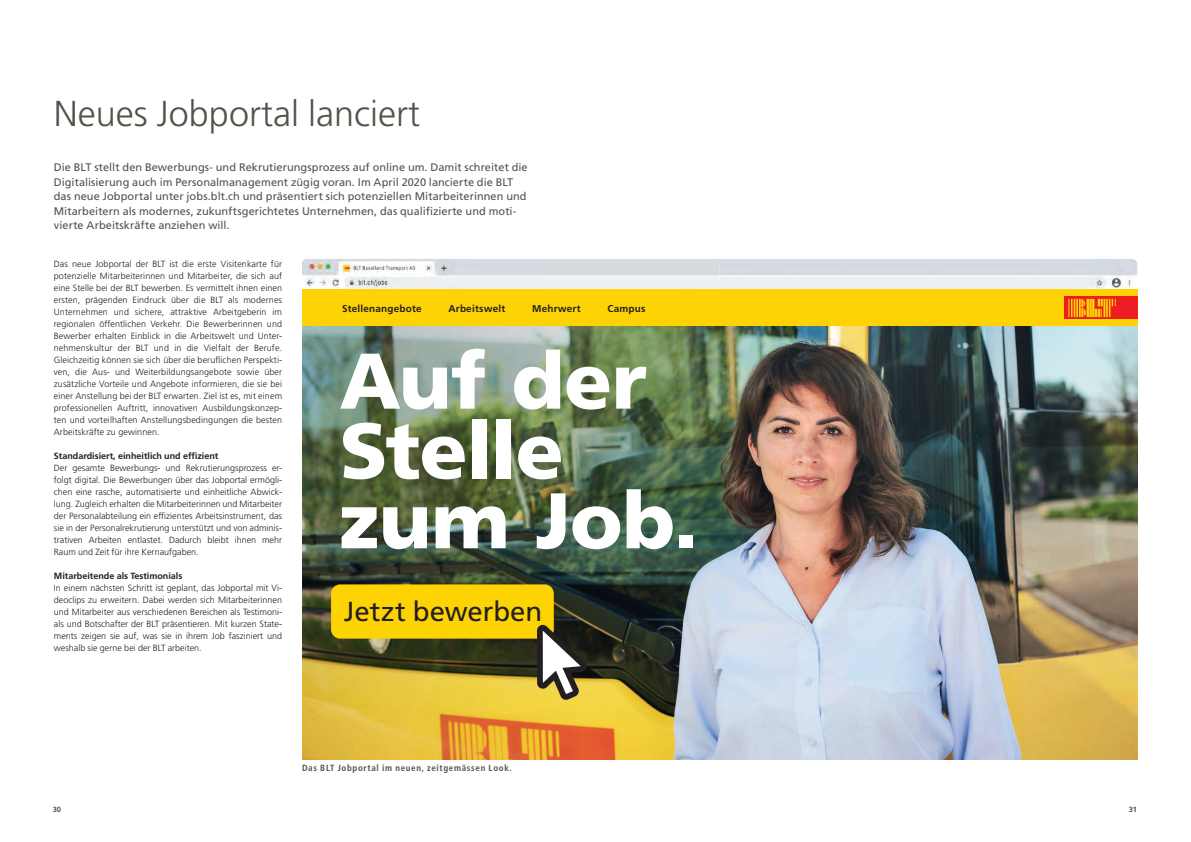
<style>
.page{position:relative;width:1191px;height:842px;background:#fff}
.page>*{position:absolute;margin:0;border:0;box-sizing:border-box;transform-origin:0 0}
.t1{font:900 78.7px "Frutiger LT Std";letter-spacing:-.01em;color:#fff}
._01_Titel_36_40{font:300 36px "Frutiger LT Std";color:#535249}
.t2{font:27.5px "Frutiger LT Std";color:#231f20}
._02_Einleitung_11_15{font:11px/14.5px "Frutiger LT Std";letter-spacing:.005em;color:#535249}
.t3{font:700 9.9px "Frutiger LT Std";letter-spacing:.02em;color:#231f20}
._03_FT_9_12{font:300 9px/12px "Frutiger LT Std";color:#231f20;text-align:justify}
._03_FT___UT{font:700 9px "Frutiger LT Std";color:#231f20}
.Bildlegende{font:700 condensed 9px "Frutiger LT Std";letter-spacing:.075em;color:#535249}
.t4{font:700 7.5px "Frutiger LT Std";color:#535249}
</style>
<div class="page">
<img style="left:302px;top:259px;width:417px;height:31px">
<img style="left:719px;top:259px;width:418px;height:31px">
<div style="left:302px;top:290px;width:835px;height:37px;background:#fed304"></div>
<div style="left:1064px;top:297px;width:73px;height:22px;background:#ee1d23"></div>
<svg style="left:1068px;top:299px;width:47px;height:18px"></svg>
<img style="left:302px;top:327px;width:835px;height:432px">
<div style="left:331px;top:584px;width:223px;height:55px;background:#fed304;border-radius:9px"></div>
<svg style="left:537px;top:625px;width:50px;height:76px"></svg>
<p class="_01_Titel_36_40" style="left:54px;top:93px;width:368px">Neues Jobportal lanciert</p>
<p class="_02_Einleitung_11_15" style="left:54px;top:160px;width:475px">Die BLT stellt den Bewerbungs- und Rekrutierungsprozess auf online um. Damit schreitet die Digitalisierung auch im Personalmanagement zügig voran. Im April 2020 lancierte die BLT das neue Jobportal unter jobs.blt.ch und präsentiert sich potenziellen Mitarbeiterinnen und Mitarbeitern als modernes, zukunftsgerichtetes Unternehmen, das qualifizierte und moti&shy;vierte Arbeitskräfte anziehen will.</p>
<p class="_03_FT_9_12" style="left:54px;top:258px;width:230px">Das neue Jobportal der BLT ist die erste Visitenkarte für potenzielle Mitarbeiterinnen und Mitarbeiter, die sich auf eine Stelle bei der BLT bewerben. Es vermittelt ihnen einen ersten, prägenden Eindruck über die BLT als modernes Unternehmen und sichere, attraktive Arbeitgeberin im regionalen öffentlichen Verkehr. Die Bewerberinnen und Bewerber erhalten Einblick in die Arbeitswelt und Unter&shy;nehmenskultur der BLT und in die Vielfalt der Berufe.<br>Gleichzeitig können sie sich über die beruflichen Perspekti&shy;ven, die Aus- und Weiterbildungsangebote sowie über zusätzliche Vorteile und Angebote informieren, die sie bei einer Anstellung bei der BLT erwarten. Ziel ist es, mit einem professionellen Auftritt, innovativen Ausbildungskonzep&shy;ten und vorteilhaften Anstellungsbedingungen die besten Arbeitskräfte zu gewinnen.</p>
<p class="_03_FT___UT" style="left:54px;top:451px;width:166px">Standardisiert, einheitlich und effizient</p>
<p class="_03_FT_9_12" style="left:54px;top:462px;width:230px">Der gesamte Bewerbungs- und Rekrutierungsprozess er&shy;folgt digital. Die Bewerbungen über das Jobportal ermögli&shy;chen eine rasche, automatisierte und einheitliche Abwick&shy;lung. Zugleich erhalten die Mitarbeiterinnen und Mitarbeiter der Personalabteilung ein effizientes Arbeitsinstrument, das sie in der Personalrekrutierung unterstützt und von adminis&shy;trativen Arbeiten entlastet. Dadurch bleibt ihnen mehr Raum und Zeit für ihre Kernaufgaben.</p>
<p class="_03_FT___UT" style="left:54px;top:571px;width:130px">Mitarbeitende als Testimonials</p>
<p class="_03_FT_9_12" style="left:54px;top:582px;width:230px">In einem nächsten Schritt ist geplant, das Jobportal mit Vi&shy;deoclips zu erweitern. Dabei werden sich Mitarbeiterinnen und Mitarbeiter aus verschiedenen Bereichen als Testimoni&shy;als und Botschafter der BLT präsentieren. Mit kurzen State&shy;ments zeigen sie auf, was sie in ihrem Job fasziniert und weshalb sie gerne bei der BLT arbeiten.</p>
<p class="t3" style="left:342px;top:303px;width:81px">Stellenangebote</p>
<p class="t3" style="left:448px;top:303px;width:58px">Arbeitswelt</p>
<p class="t3" style="left:532px;top:303px;width:50px">Mehrwert</p>
<p class="t3" style="left:607px;top:303px;width:40px">Campus</p>
<p class="t1" style="left:339px;top:334px;width:309px">Auf der</p>
<p class="t1" style="left:339px;top:403px;width:226px">Stelle</p>
<p class="t1" style="left:339px;top:473px;width:360px">zum Job.</p>
<p class="t2" style="left:344px;top:595px;width:200px">Jetzt bewerben</p>
<p class="Bildlegende" style="left:302px;top:763px;width:211px">Das BLT Jobportal im neuen, zeitgemässen Look.</p>
<p class="t4" style="left:53px;top:805px;width:10px">30</p>
<p class="t4" style="left:1128px;top:805px;width:10px">31</p>
</div>
